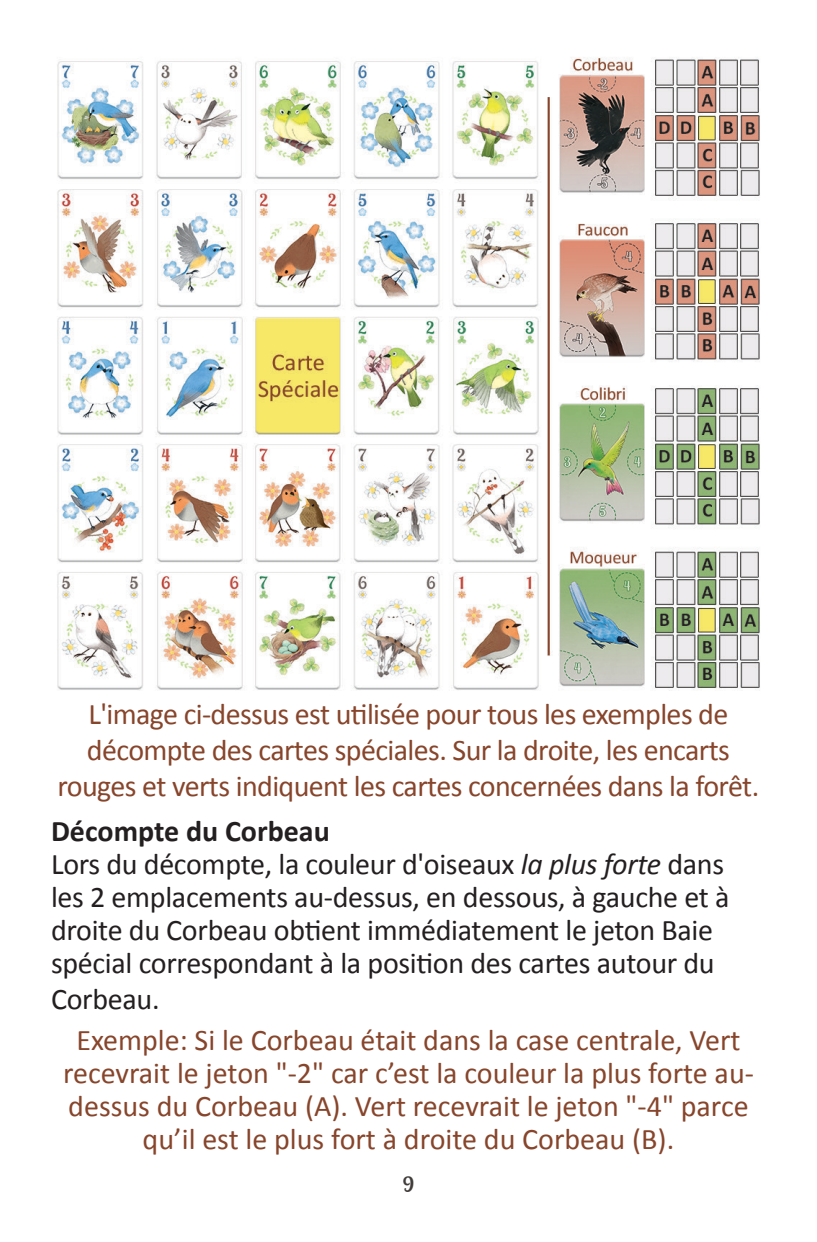
<style>
.page{position:relative;width:817px;height:1242px;background:#fff}
.page>*{position:absolute;margin:0;border:0;box-sizing:border-box;transform-origin:0 0}
.Body_Text{font:30px/33px "Calibri";letter-spacing:-.01em;color:#231f20}
.Example_Text{font:30px/33px "Calibri";color:#87452b;text-align:center}
.Example_Text-2{font:30px/36px "Calibri";letter-spacing:-.02em;color:#87452b;text-align:center}
.Header_3{font:700 30px "Calibri";color:#231f20}
.t1{font:700 21px "Lobster Two";color:#3f3c3a}
.s1{font-style:italic}
</style>
<div class="page">
<img style="left:57px;top:57px;width:703px;height:634px">
<p class="Example_Text-2" style="left:58px;top:696px;width:703px">L'image ci-dessus est utilisée pour tous les exemples de décompte des cartes spéciales. Sur la droite, les encarts rouges et verts indiquent les cartes concernées dans la forêt.</p>
<p class="Header_3" style="left:51px;top:811px;width:280px">Décompte du Corbeau</p>
<p class="Body_Text" style="left:51px;top:847px;width:679px">Lors du décompte, la couleur d'oiseaux <span class="s1">la plus forte</span> dans les 2 emplacements au-dessus, en dessous, à gauche et à droite du Corbeau obtient immédiatement le jeton Baie spécial correspondant à la position des cartes autour du</p>
<p class="Body_Text" style="left:51px;top:982px;width:110px">Corbeau.</p>
<p class="Example_Text" style="left:63px;top:1023px;width:692px">Exemple: Si le Corbeau était dans la case centrale, Vert recevrait le jeton "-2" car c’est la couleur la plus forte au&shy;dessus du Corbeau (A). Vert recevrait le jeton "-4" parce qu’il est le plus fort à droite du Corbeau (B).</p>
<p class="t1" style="left:402px;top:1171px;width:13px">9</p>
</div>
